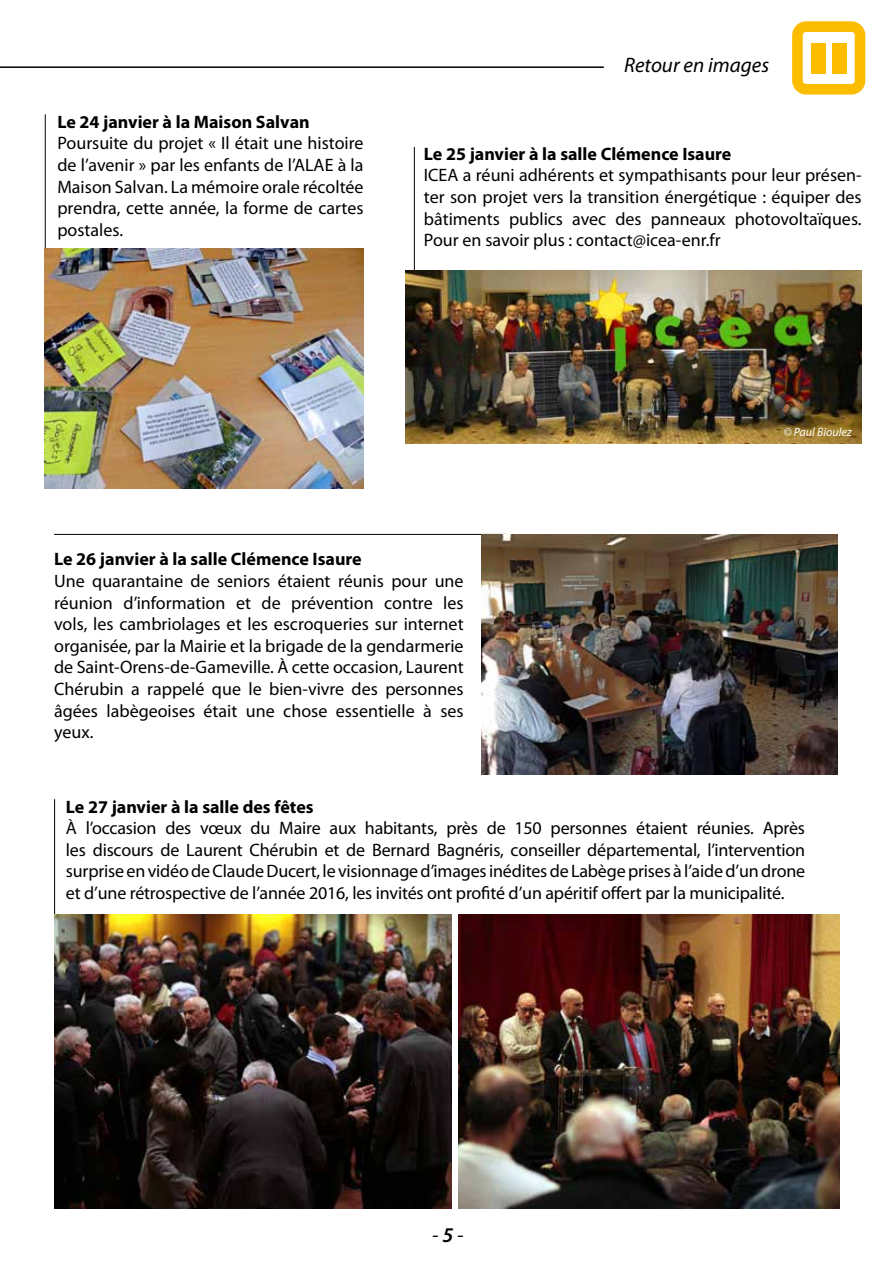
<style>
.page{position:relative;width:893px;height:1263px;background:#fff}
.page>*{position:absolute;margin:0;border:0;box-sizing:border-box;transform-origin:0 0}
.t1{font:italic 21px "Myriad Pro";color:#000}
.t2{font:18px/21.6px "Myriad Pro";color:#000;text-align:justify}
.t3{font:700 18px "Myriad Pro";color:#000}
.t4{font:italic 12px "Myriad Pro";color:#fff}
.s1{font-weight:600}
</style>
<div class="page">
<svg style="left:792px;top:21px;width:73px;height:74px"></svg>
<div style="left:811px;top:43px;width:15px;height:30px;background:#fcbc00"></div>
<div style="left:832px;top:43px;width:15px;height:30px;background:#fcbc00"></div>
<hr style="left:414px;top:147px;width:1px;height:248px;background:#000">
<hr style="left:54px;top:534px;width:453px;height:1px;background:#000">
<hr style="left:54px;top:799px;width:1px;height:409px;background:#000">
<hr style="left:0;top:66px;width:604px;height:2px;background:#000">
<hr style="left:45px;top:114px;width:1px;height:329px;background:#000">
<img style="left:45px;top:248px;width:319px;height:241px">
<img style="left:481px;top:534px;width:357px;height:241px">
<img style="left:405px;top:270px;width:457px;height:173px">
<img style="left:458px;top:915px;width:382px;height:293px">
<img style="left:55px;top:915px;width:397px;height:293px">
<p class="t3" style="left:57px;top:110px;width:254px">Le 24 janvier à la Maison Salvan</p>
<p class="t2" style="left:57px;top:132px;width:308px">Poursuite du projet « Il était une histoire de l’avenir » par les enfants de l’ALAE à la Maison Salvan. La mémoire orale récoltée prendra, cette année, la forme de cartes postales.</p>
<p class="t1" style="left:624px;top:52px;width:147px">Retour en images</p>
<p class="t3" style="left:424px;top:142px;width:309px">Le 25 janvier à la salle Clémence Isaure</p>
<p class="t2" style="left:424px;top:164px;width:439px">ICEA a réuni adhérents et sympathisants pour leur présen&shy;ter son projet vers la transition énergétique : équiper des bâtiments publics avec des panneaux photovoltaïques.<br>Pour en savoir plus : contact@icea-enr.fr</p>
<p class="t4" style="left:783px;top:425px;width:70px">© Paul Bioulez</p>
<p class="t3" style="left:54px;top:548px;width:309px">Le 26 janvier à la salle Clémence Isaure</p>
<p class="t2" style="left:54px;top:570px;width:411px">Une quarantaine de seniors étaient réunis pour une réunion d’information et de prévention contre les vols, les cambriolages et les escroqueries sur internet organisée, par la Mairie et la brigade de la gendarmerie de Saint-Orens-de-Gameville. À cette occasion, Laurent Chérubin a rappelé que le bien-vivre des personnes âgées labègeoises était une chose essentielle à ses yeux.</p>
<p class="t3" style="left:66px;top:795px;width:249px">Le 27 janvier à la salle des fêtes</p>
<p class="t2" style="left:66px;top:817px;width:741px">À l’occasion des vœux du Maire aux habitants, près de 150 personnes étaient réunies. Après les discours de Laurent Chérubin et de Bernard Bagnéris, conseiller départemental, l’intervention surprise en vidéo de Claude Ducert, le visionnage d’images inédites de Labège prises à l’aide d’un drone et d’une rétrospective de l’année 2016, les invités ont profité d’un apéritif offert par la municipalité.</p>
<p class="t1" style="left:432px;top:1222px;width:33px">- <span class="s1">5</span> -</p>
</div>
